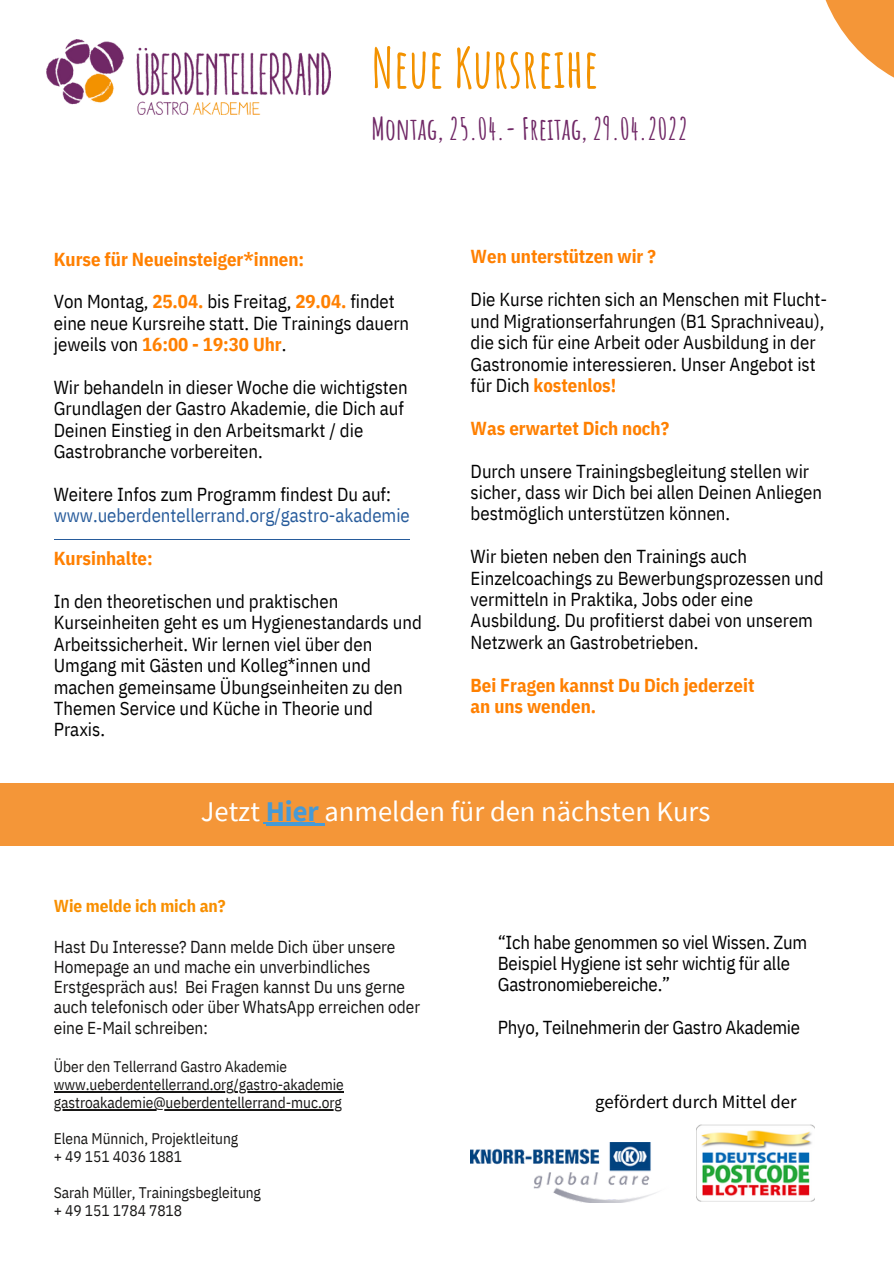
<style>
.page{position:relative;width:894px;height:1264px;background:#fff}
.page>*{position:absolute;margin:0;border:0;box-sizing:border-box;transform-origin:0 0}
.t1{font:700 54px "Amatic SC";color:#f39200}
.t2{font:700 30px "Amatic SC";color:#702866}
.t3{font:28.5px "Source Sans Pro";color:#fff}
.t4{font:18.75px/21.5px "IBM Plex Sans Cond";color:#000}
.t5{font:700 18.75px "IBM Plex Sans Cond";color:#ff8000}
.t6{font:18.75px/21.5px "IBM Plex Sans Cond";color:#275b9b}
.t7{font:18.75px "Source Sans Pro";color:#000}
.t8{font:17.25px/20.2px "IBM Plex Sans Cond";letter-spacing:-.005em;color:#171615}
.t9{font:700 17.25px "IBM Plex Sans Cond";letter-spacing:-.005em;color:#f88f00}
.t10{font:15.3px "IBM Plex Sans Cond";letter-spacing:-.005em;color:#171615}
.s1{font-weight:700;color:#ff8000}
.s2{color:#000}
.s3{font-weight:400;color:#000}
.s4{font-weight:700;color:#479ad5}
</style>
<div class="page">
<img style="left:47px;top:39px;width:284px;height:76px">
<hr style="left:54px;top:539px;width:356px;height:1px;background:#275b9b">
<div style="left:0;top:783px;width:893px;height:62px;background:#f49638"></div>
<svg style="left:825px;top:0;width:68px;height:77px"></svg>
<img style="left:696px;top:1124px;width:118px;height:77px">
<img style="left:470px;top:1142px;width:187px;height:60px">
<hr style="left:263px;top:822px;width:51px;height:2px;background:#479ad5">
<hr style="left:265px;top:822px;width:59px;height:3px;background:#479ad5">
<hr style="left:54px;top:1091px;width:290px;height:1px;background:#171615">
<hr style="left:54px;top:1109px;width:288px;height:1px;background:#171615">
<p class="t1" style="left:371px;top:33px;width:229px">Neue Kursreihe</p>
<p class="t2" style="left:371px;top:109px;width:318px">Montag, 25.04.- Freitag, 29.04.2022</p>
<p class="t5" style="left:54px;top:246px;width:252px">Kurse für Neueinsteiger*innen:</p>
<p class="t4" style="left:54px;top:291px;width:357px">Von Montag, <span class="s1">25.04.</span> bis Freitag, <span class="s1">29.04.</span> findet eine neue Kursreihe statt. Die Trainings dauern jeweils von <span class="s1">16:00 - 19:30 Uhr</span>.</p>
<p class="t4" style="left:54px;top:376px;width:355px">Wir behandeln in dieser Woche die wichtigsten Grundlagen der Gastro Akademie, die Dich auf Deinen Einstieg in den Arbeitsmarkt / die Gastrobranche vorbereiten.</p>
<p class="t6" style="left:54px;top:483px;width:357px"><span class="s2">Weitere Infos zum Programm findest Du auf: </span>www.ueberdentellerrand.org/gastro-akademie</p>
<p class="t5" style="left:54px;top:546px;width:100px">Kursinhalte:</p>
<p class="t4" style="left:54px;top:590px;width:369px">In den theoretischen und praktischen Kurseinheiten geht es um Hygienestandards und Arbeitssicherheit. Wir lernen viel über den Umgang mit Gästen und Kolleg*innen und machen gemeinsame Übungseinheiten zu den Themen Service und Küche in Theorie und Praxis.</p>
<p class="t5" style="left:470px;top:244px;width:187px">Wen unterstützen wir ?</p>
<p class="t4" style="left:470px;top:288px;width:358px">Die Kurse richten sich an Menschen mit Flucht&shy;und Migrationserfahrungen (B1 Sprachniveau),</p>
<p class="t4" style="left:470px;top:331px;width:346px">die sich für eine Arbeit oder Ausbildung in der<br>Gastronomie interessieren. Unser Angebot ist</p>
<p class="t5" style="left:470px;top:372px;width:147px"><span class="s3">für Dich</span> kostenlos!</p>
<p class="t5" style="left:470px;top:415px;width:200px">Was erwartet Dich noch?</p>
<p class="t4" style="left:470px;top:460px;width:353px">Durch unsere Trainingsbegleitung stellen wir sicher, dass wir Dich bei allen Deinen Anliegen bestmöglich unterstützen können.</p>
<p class="t4" style="left:470px;top:545px;width:354px">Wir bieten neben den Trainings auch Einzelcoachings zu Bewerbungsprozessen und vermitteln in Praktika, Jobs oder eine Ausbildung. Du profitierst dabei von unserem Netzwerk an Gastrobetrieben.</p>
<p class="t5" style="left:470px;top:672px;width:285px">Bei Fragen kannst Du Dich jederzeit</p>
<p class="t5" style="left:470px;top:693px;width:127px">an uns wenden.</p>
<p class="t3" style="left:201px;top:792px;width:511px">Jetzt <span class="s4">Hier</span> anmelden für den nächsten Kurs</p>
<p class="t9" style="left:54px;top:894px;width:173px">Wie melde ich mich an?</p>
<p class="t8" style="left:54px;top:936px;width:368px">Hast Du Interesse? Dann melde Dich über unsere Homepage an und mache ein unverbindliches Erstgespräch aus! Bei Fragen kannst Du uns gerne auch telefonisch oder über WhatsApp erreichen oder eine E-Mail schreiben:</p>
<p class="t10" style="left:54px;top:1056px;width:235px">Über den Tellerrand Gastro Akademie</p>
<p class="t10" style="left:54px;top:1074px;width:291px">www.ueberdentellerrand.org/gastro-akademie</p>
<p class="t10" style="left:54px;top:1092px;width:289px">gastroakademie@ueberdentellerrand-muc.org</p>
<p class="t10" style="left:54px;top:1128px;width:186px">Elena Münnich, Projektleitung</p>
<p class="t10" style="left:54px;top:1146px;width:130px">+ 49 151 4036 1881</p>
<p class="t10" style="left:54px;top:1182px;width:208px">Sarah Müller, Trainingsbegleitung</p>
<p class="t10" style="left:54px;top:1200px;width:130px">+ 49 151 1784 7818</p>
<p class="t4" style="left:497px;top:930px;width:311px">“Ich habe genommen so viel Wissen. Zum<br>Beispiel Hygiene ist sehr wichtig für alle<br>Gastronomiebereiche.”</p>
<p class="t4" style="left:497px;top:1016px;width:304px">Phyo, Teilnehmerin der Gastro Akademie</p>
<p class="t7" style="left:595px;top:1089px;width:203px">gefördert durch Mittel der</p>
</div>
